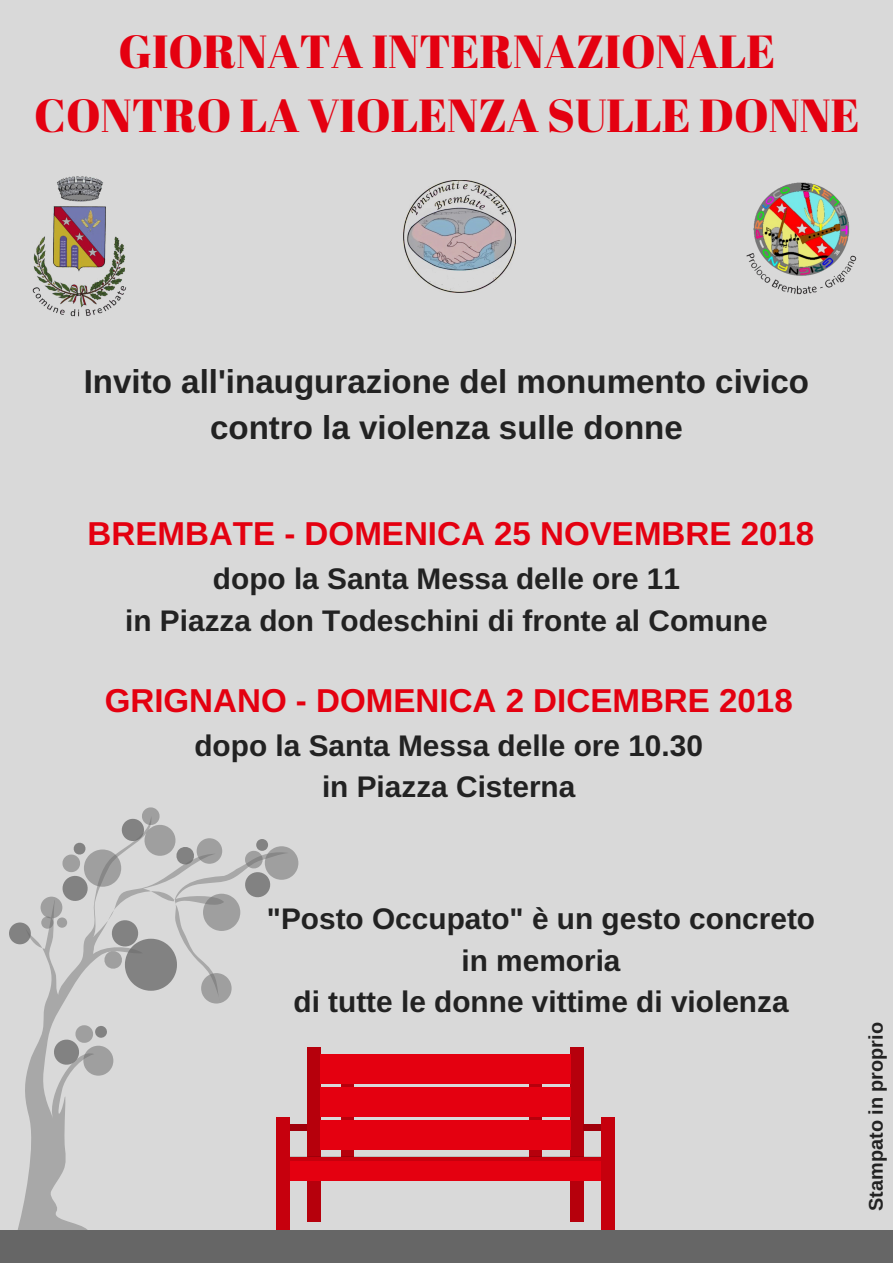
<style>
.page{position:relative;width:893px;height:1263px;background:#d9d9d9}
.page>*{position:absolute;margin:0;border:0;box-sizing:border-box;transform-origin:0 0}
.t1{font:46.35px/64.2px "Abril Fatface";color:#e40010;text-align:center}
.t2{font:700 33.15px/46.2px "Arimo";color:#222;text-align:center}
.t3{font:700 33.15px "Arimo";color:#e40010}
.t4{font:700 29.85px/41.7px "Arimo";color:#222;text-align:center}
.t5{font:700 19.8px "Arimo";color:#222}
</style>
<div class="page">
<div style="left:341px;top:1054px;width:12px;height:103px;background:#000;opacity:.2"></div>
<div style="left:530px;top:1054px;width:12px;height:103px;background:#000;opacity:.2"></div>
<div style="left:307px;top:1047px;width:13px;height:175px;background:#b6000c"></div>
<div style="left:570px;top:1047px;width:14px;height:175px;background:#b6000c"></div>
<div style="left:320px;top:1054px;width:250px;height:29px;background:#e40010"></div>
<div style="left:320px;top:1087px;width:250px;height:29px;background:#e40010"></div>
<div style="left:320px;top:1120px;width:250px;height:29px;background:#e40010"></div>
<div style="left:290px;top:1124px;width:17px;height:6px;background:#a0000b"></div>
<div style="left:584px;top:1124px;width:17px;height:6px;background:#a0000b"></div>
<div style="left:290px;top:1157px;width:316px;height:23px;background:#e40010"></div>
<hr style="left:290px;top:1157px;width:316px;height:4px;background:#c6000d">
<div style="left:276px;top:1118px;width:14px;height:115px;background:#c6000d"></div>
<div style="left:601px;top:1118px;width:14px;height:115px;background:#c6000d"></div>
<img style="left:32px;top:176px;width:95px;height:141px">
<img style="left:746px;top:182px;width:111px;height:113px">
<svg style="left:17px;top:905px;width:272px;height:325px"></svg>
<svg style="left:9px;top:922px;width:22px;height:22px"></svg>
<svg style="left:53px;top:1025px;width:60px;height:51px"></svg>
<svg style="left:41px;top:807px;width:257px;height:196px"></svg>
<div style="left:0;top:1230px;width:893px;height:33px;background:#666"></div>
<img style="left:403px;top:180px;width:113px;height:113px">
<h1 class="t1" style="left:34px;top:18px;width:827px">GIORNATA INTERNAZIONALE<br>CONTRO LA VIOLENZA SULLE DONNE</h1>
<p class="t2" style="left:84px;top:358px;width:727px">Invito all'inaugurazione del monumento civico contro la violenza sulle donne</p>
<p class="t3" style="left:88px;top:515px;width:728px">BREMBATE - DOMENICA 25 NOVEMBRE 2018</p>
<p class="t4" style="left:125px;top:558px;width:644px">dopo la Santa Messa delle ore 11<br>in Piazza don Todeschini di fronte al Comune</p>
<p class="t3" style="left:105px;top:682px;width:690px">GRIGNANO - DOMENICA 2 DICEMBRE 2018</p>
<p class="t4" style="left:194px;top:724px;width:510px">dopo la Santa Messa delle ore 10.30 in Piazza Cisterna</p>
<p class="t4" style="left:267px;top:898px;width:550px">"Posto Occupato" è un gesto concreto in memoria<br>di tutte le donne vittime di violenza</p>
<p class="t5" style="left:865px;top:1211px;width:190px;rotate:-90deg">Stampato in proprio</p>
</div>
